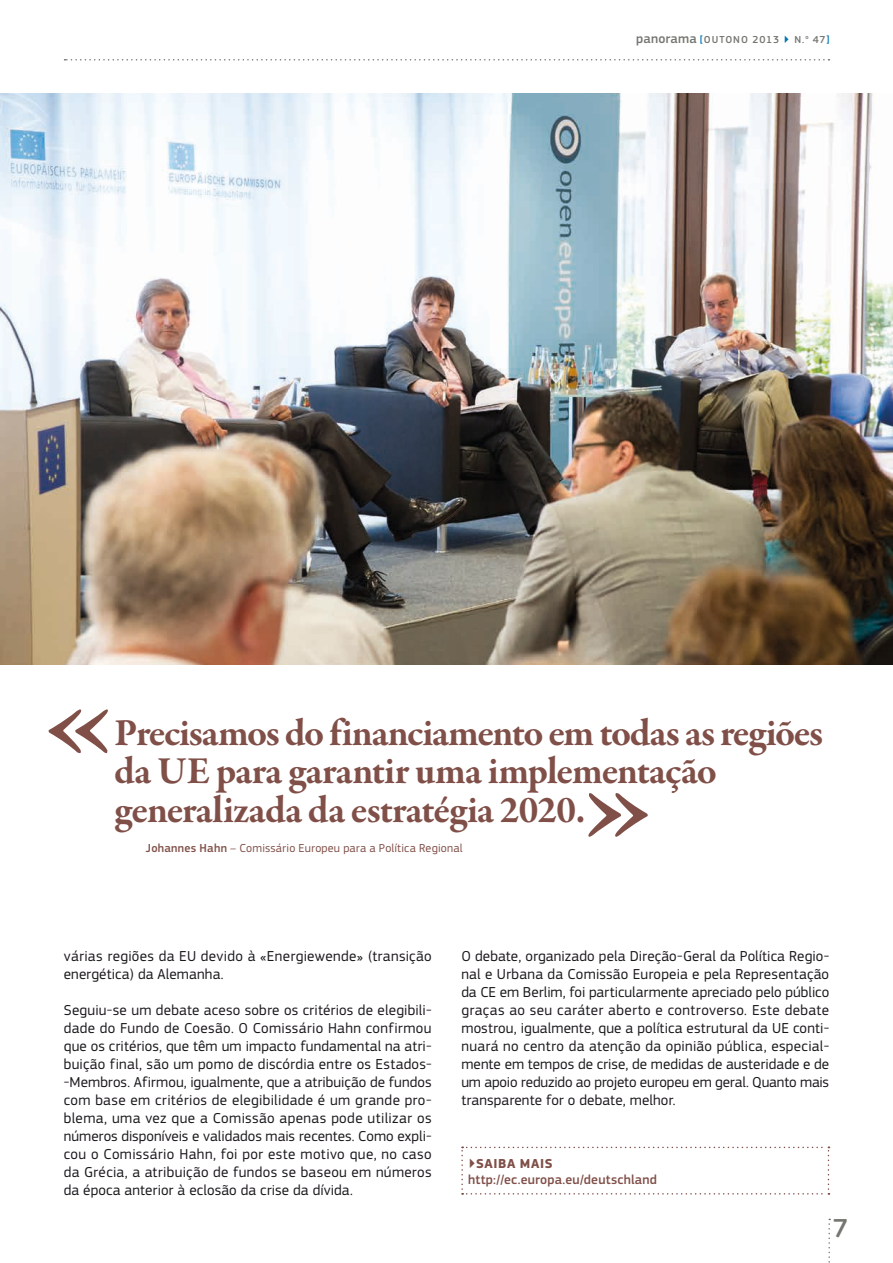
<style>
.page{position:relative;width:893px;height:1263px;background:#fff}
.page>*{position:absolute;margin:0;border:0;box-sizing:border-box;transform-origin:0 0}
.t1{font:700 118.05px "Garamond Premr Pro";color:#804f48}
.t2{font:700 39px/38.8px "Garamond Premr Pro";letter-spacing:-.025em;color:#804f48}
.t3{font:500 27px "EC Square Sans Pro";color:#747770}
.t4{font:15px/18px "EC Square Sans Pro";letter-spacing:.01em;color:#1b181c;text-align:justify}
.t5{font:500 13.5px "EC Square Sans Pro";letter-spacing:.015em;color:#804f48}
.t6{font:700 13.5px "EC Square Sans Pro";letter-spacing:.045em;color:#804f48}
.t7{font:12px "EC Square Sans Pro";letter-spacing:.02em;color:#804f48}
.t8{font:500 10.5px "EC Square Sans Pro";letter-spacing:.075em;color:#747770}
.s1{font-size:13.5px}
.s2{color:#0074b0}
.s3{font-weight:500}
</style>
<div class="page">
<img style="left:0;top:94px;width:893px;height:571px">
<svg style="left:461px;top:1147px;width:368px;height:47px"></svg>
<svg style="left:828px;top:1219px;width:2px;height:44px"></svg>
<svg style="left:65px;top:59px;width:764px;height:2px"></svg>
<p class="t8" style="left:636px;top:33px;width:195px"><span class="s1">panorama</span> <span class="s2">[</span>OUTONO 2013 <span class="s2">▶</span> N.<sup>o</sup> 47<span class="s2">]</span></p>
<h1 class="t1" style="left:38px;top:644px;width:82px">«</h1>
<h2 class="t2" style="left:114px;top:713px;width:710px">Precisamos do financiamento em todas as regiões da UE para garantir uma implementação generalizada da estratégia 2020.</h2>
<p class="t7" style="left:146px;top:841px;width:318px"><span class="s3">Johannes Hahn</span> – Comissário Europeu para a Política Regional</p>
<h1 class="t1" style="left:578px;top:727px;width:82px">»</h1>
<p class="t4" style="left:64px;top:947px;width:369px">várias regiões da EU devido à «Energiewende» (transição energética) da Alemanha.</p>
<p class="t4" style="left:64px;top:1001px;width:369px">Seguiu-se um debate aceso sobre os critérios de elegibili&shy;dade do Fundo de Coesão. O Comissário Hahn confirmou que os critérios, que têm um impacto fundamental na atri&shy;buição final, são um pomo de discórdia entre os Estados--Membros. Afirmou, igualmente, que a atribuição de fundos com base em critérios de elegibilidade é um grande pro&shy;blema, uma vez que a Comissão apenas pode utilizar os números disponíveis e validados mais recentes. Como expli&shy;cou o Comissário Hahn, foi por este motivo que, no caso da Grécia, a atribuição de fundos se baseou em números da época anterior à eclosão da crise da dívida.</p>
<p class="t4" style="left:461px;top:947px;width:369px">O debate, organizado pela Direção-Geral da Política Regio&shy;nal e Urbana da Comissão Europeia e pela Representação da CE em Berlim, foi particularmente apreciado pelo público graças ao seu caráter aberto e controverso. Este debate mostrou, igualmente, que a política estrutural da UE conti&shy;nuará no centro da atenção da opinião pública, especial&shy;mente em tempos de crise, de medidas de austeridade e de um apoio reduzido ao projeto europeu em geral. Quanto mais transparente for o debate, melhor.</p>
<p class="t6" style="left:468px;top:1155px;width:86px">▶SAIBA MAIS</p>
<p class="t5" style="left:468px;top:1171px;width:190px">http://ec.europa.eu/deutschland</p>
<h3 class="t3" style="left:833px;top:1212px;width:17px">7</h3>
</div>
